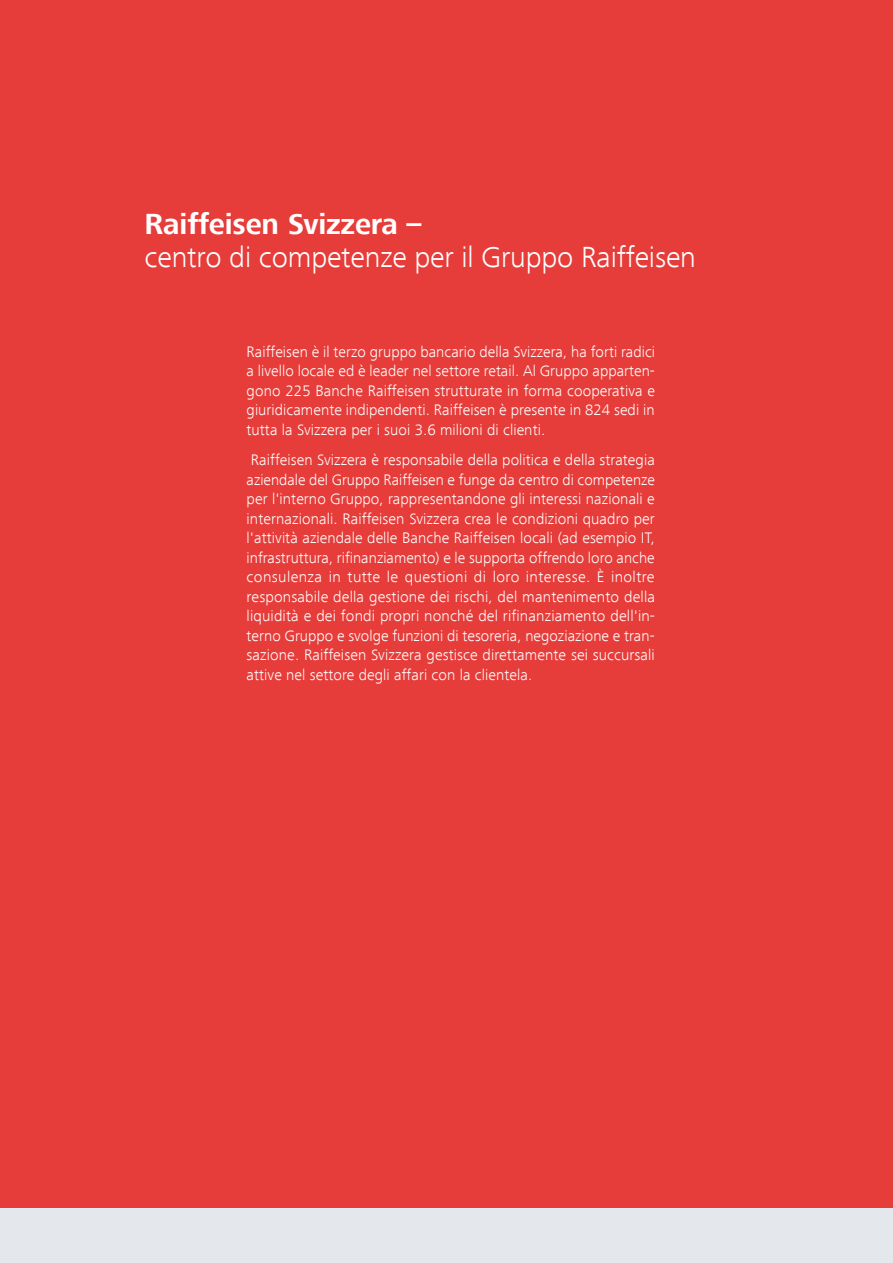
<style>
.page{position:relative;width:893px;height:1263px;background:#e4e8ed}
.page>*{position:absolute;margin:0;border:0;box-sizing:border-box;transform-origin:0 0}
.t1{font:300 30px "Frutiger Next Com";letter-spacing:-.005em;color:#fff}
.t2{font:700 30px "Frutiger Next Com";letter-spacing:-.005em;color:#fff}
.t3{font:300 15.75px/19.5px "Frutiger Next Com";letter-spacing:.005em;color:#fff;text-align:justify}
</style>
<div class="page">
<div style="left:0;top:0;width:893px;height:1208px;background:#e63d3a"></div>
<h1 class="t2" style="left:145px;top:207px;width:279px">Raiffeisen Svizzera –</h1>
<h1 class="t1" style="left:145px;top:240px;width:553px">centro di competenze per il Gruppo Raiffeisen</h1>
<p class="t3" style="left:247px;top:342px;width:410px">Raiffeisen è il terzo gruppo bancario della Svizzera, ha forti radici a livello locale ed è leader nel settore retail. Al Gruppo apparten&shy;gono 225 Banche Raiffeisen strutturate in forma cooperativa e giuridicamente indipendenti. Raiffeisen è presente in 824 sedi in tutta la Svizzera per i suoi 3.6 milioni di clienti.</p>
<p class="t3" style="left:247px;top:450px;width:410px">Raiffeisen Svizzera è responsabile della politica e della strategia aziendale del Gruppo Raiffeisen e funge da centro di competenze per l'interno Gruppo, rappresentandone gli interessi nazionali e internazionali. Raiffeisen Svizzera crea le condizioni quadro per l'attività aziendale delle Banche Raiffeisen locali (ad esempio IT, infrastruttura, rifinanziamento) e le supporta offrendo loro anche consulenza in tutte le questioni di loro interesse. È inoltre responsabile della gestione dei rischi, del mantenimento della liquidità e dei fondi propri nonché del rifinanziamento dell'in&shy;terno Gruppo e svolge funzioni di tesoreria, negoziazione e tran&shy;sazione. Raiffeisen Svizzera gestisce direttamente sei succursali attive nel settore degli affari con la clientela.</p>
</div>
